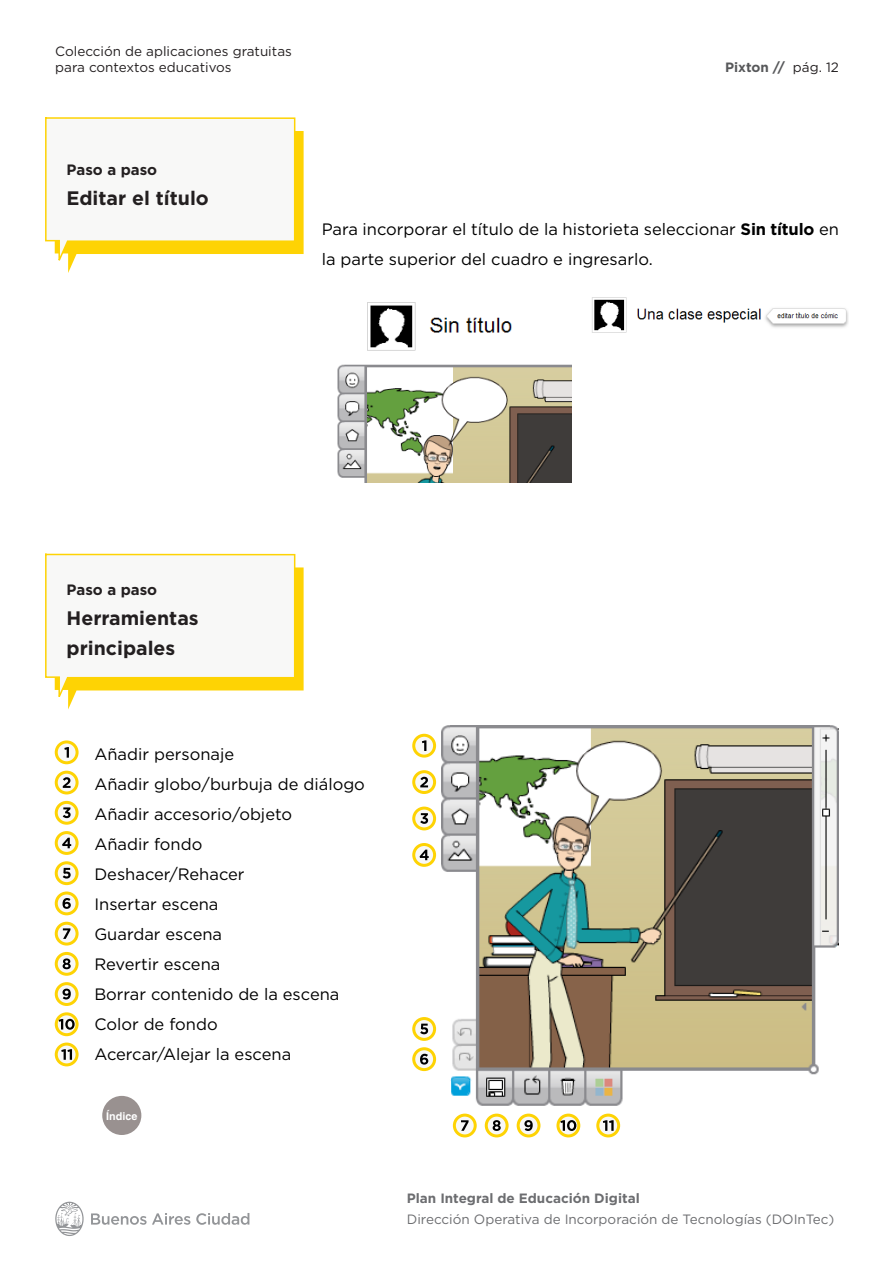
<style>
.page{position:relative;width:893px;height:1263px;background:#fff}
.page>*{position:absolute;margin:0;border:0;box-sizing:border-box;transform-origin:0 0}
.t1{font:700 19.5px "Gotham";color:#231f20}
.t2{font:16.5px/30px "Gotham";color:#000}
.t3{font:700 15px "Gotham";color:#231f20}
.t4{font:13.5px/16.2px "Gotham";color:#231f20}
.t5{font:13.5px "Gotham";color:#6c6d70}
.t6{font:700 13.5px "Gotham";color:#6c6d70}
.t7{font:700 13.5px "Gotham";color:#57585a}
.t8{font:700 10.8px "Helvetica LT Std";color:#fff}
.s1{font-weight:400;color:#231f20}
.s2{font-weight:700}
</style>
<div class="page">
<svg style="left:91px;top:1213px;width:99px;height:12px"></svg>
<svg style="left:196px;top:1213px;width:53px;height:12px"></svg>
<svg style="left:55px;top:1202px;width:29px;height:34px"></svg>
<div style="left:102px;top:1096px;width:39px;height:39px;background:#999190;border-radius:50%"></div>
<svg style="left:56px;top:742px;width:21px;height:21px"></svg>
<div style="left:55px;top:740px;width:24px;height:24px;border:3px solid #fed304;border-radius:50%"></div>
<svg style="left:64px;top:747px;width:5px;height:11px"></svg>
<svg style="left:414px;top:735px;width:21px;height:21px"></svg>
<div style="left:412px;top:734px;width:24px;height:24px;border:3px solid #fed304;border-radius:50%"></div>
<svg style="left:422px;top:740px;width:4px;height:11px"></svg>
<svg style="left:56px;top:772px;width:21px;height:21px"></svg>
<div style="left:55px;top:771px;width:24px;height:23px;border:3px solid #fed304;border-radius:50%"></div>
<svg style="left:63px;top:777px;width:8px;height:11px"></svg>
<svg style="left:414px;top:772px;width:21px;height:20px"></svg>
<div style="left:412px;top:770px;width:24px;height:24px;border:3px solid #fed304;border-radius:50%"></div>
<svg style="left:420px;top:777px;width:8px;height:10px"></svg>
<svg style="left:45px;top:117px;width:259px;height:156px"></svg>
<svg style="left:45px;top:553px;width:259px;height:156px"></svg>
<img style="left:337px;top:302px;width:235px;height:180px">
<img style="left:592px;top:297px;width:256px;height:36px">
<img style="left:442px;top:726px;width:397px;height:380px">
<svg style="left:56px;top:802px;width:21px;height:21px"></svg>
<div style="left:55px;top:801px;width:24px;height:24px;border:3px solid #fed304;border-radius:50%"></div>
<svg style="left:63px;top:807px;width:8px;height:11px"></svg>
<svg style="left:414px;top:808px;width:21px;height:21px"></svg>
<div style="left:412px;top:806px;width:24px;height:24px;border:3px solid #fed304;border-radius:50%"></div>
<svg style="left:420px;top:813px;width:8px;height:11px"></svg>
<svg style="left:56px;top:863px;width:21px;height:21px"></svg>
<div style="left:55px;top:861px;width:24px;height:24px;border:3px solid #fed304;border-radius:50%"></div>
<svg style="left:63px;top:868px;width:8px;height:10px"></svg>
<svg style="left:414px;top:1018px;width:21px;height:21px"></svg>
<div style="left:412px;top:1017px;width:24px;height:24px;border:3px solid #fed304;border-radius:50%"></div>
<svg style="left:420px;top:1023px;width:8px;height:11px"></svg>
<svg style="left:56px;top:923px;width:21px;height:21px"></svg>
<div style="left:55px;top:922px;width:24px;height:23px;border:3px solid #fed304;border-radius:50%"></div>
<svg style="left:63px;top:928px;width:7px;height:11px"></svg>
<svg style="left:454px;top:1115px;width:21px;height:21px"></svg>
<div style="left:453px;top:1113px;width:24px;height:24px;border:3px solid #fed304;border-radius:50%"></div>
<svg style="left:461px;top:1120px;width:8px;height:11px"></svg>
<svg style="left:56px;top:984px;width:21px;height:20px"></svg>
<div style="left:55px;top:982px;width:24px;height:24px;border:3px solid #fed304;border-radius:50%"></div>
<svg style="left:63px;top:989px;width:8px;height:10px"></svg>
<svg style="left:518px;top:1115px;width:21px;height:21px"></svg>
<div style="left:517px;top:1113px;width:23px;height:24px;border:3px solid #fed304;border-radius:50%"></div>
<svg style="left:524px;top:1120px;width:9px;height:11px"></svg>
<svg style="left:56px;top:832px;width:21px;height:21px"></svg>
<div style="left:55px;top:831px;width:24px;height:24px;border:3px solid #fed304;border-radius:50%"></div>
<svg style="left:62px;top:838px;width:9px;height:10px"></svg>
<svg style="left:414px;top:844px;width:21px;height:21px"></svg>
<div style="left:412px;top:843px;width:24px;height:24px;border:3px solid #fed304;border-radius:50%"></div>
<svg style="left:420px;top:850px;width:9px;height:10px"></svg>
<svg style="left:56px;top:893px;width:21px;height:21px"></svg>
<div style="left:55px;top:891px;width:24px;height:24px;border:3px solid #fed304;border-radius:50%"></div>
<svg style="left:63px;top:898px;width:8px;height:11px"></svg>
<svg style="left:414px;top:1049px;width:21px;height:20px"></svg>
<div style="left:412px;top:1047px;width:24px;height:24px;border:3px solid #fed304;border-radius:50%"></div>
<svg style="left:420px;top:1054px;width:8px;height:10px"></svg>
<svg style="left:56px;top:953px;width:21px;height:21px"></svg>
<div style="left:55px;top:952px;width:24px;height:24px;border:3px solid #fed304;border-radius:50%"></div>
<svg style="left:63px;top:958px;width:8px;height:11px"></svg>
<svg style="left:486px;top:1115px;width:21px;height:21px"></svg>
<div style="left:485px;top:1113px;width:24px;height:24px;border:3px solid #fed304;border-radius:50%"></div>
<svg style="left:493px;top:1120px;width:8px;height:11px"></svg>
<svg style="left:56px;top:1014px;width:21px;height:21px"></svg>
<div style="left:55px;top:1012px;width:24px;height:24px;border:3px solid #fed304;border-radius:50%"></div>
<svg style="left:59px;top:1019px;width:16px;height:11px"></svg>
<svg style="left:558px;top:1115px;width:21px;height:21px"></svg>
<div style="left:556px;top:1113px;width:24px;height:24px;border:3px solid #fed304;border-radius:50%"></div>
<svg style="left:560px;top:1120px;width:16px;height:11px"></svg>
<svg style="left:56px;top:1044px;width:21px;height:21px"></svg>
<div style="left:55px;top:1042px;width:24px;height:24px;border:3px solid #fed304;border-radius:50%"></div>
<svg style="left:61px;top:1049px;width:11px;height:11px"></svg>
<svg style="left:598px;top:1115px;width:21px;height:21px"></svg>
<div style="left:596px;top:1113px;width:24px;height:24px;border:3px solid #fed304;border-radius:50%"></div>
<svg style="left:603px;top:1120px;width:11px;height:11px"></svg>
<p class="t4" style="left:55px;top:43px;width:238px">Colección de aplicaciones gratuitas para contextos educativos</p>
<p class="t7" style="left:725px;top:58px;width:115px">Pixton // <span class="s1">pág. 12</span></p>
<p class="t3" style="left:67px;top:160px;width:92px">Paso a paso</p>
<p class="t1" style="left:67px;top:185px;width:144px">Editar el título</p>
<p class="t2" style="left:322px;top:214px;width:519px">Para incorporar el título de la historieta seleccionar <span class="s2">Sin título</span> en la parte superior del cuadro e ingresarlo.</p>
<p class="t3" style="left:67px;top:580px;width:92px">Paso a paso</p>
<p class="t1" style="left:67px;top:605px;width:134px">Herramientas</p>
<p class="t1" style="left:67px;top:635px;width:110px">principales</p>
<p class="t2" style="left:94px;top:739px;width:141px">Añadir personaje</p>
<p class="t2" style="left:94px;top:769px;width:272px">Añadir globo/burbuja de diálogo</p>
<p class="t2" style="left:94px;top:799px;width:199px">Añadir accesorio/objeto</p>
<p class="t2" style="left:94px;top:829px;width:110px">Añadir fondo</p>
<p class="t2" style="left:94px;top:859px;width:152px">Deshacer/Rehacer</p>
<p class="t2" style="left:94px;top:889px;width:126px">Insertar escena</p>
<p class="t2" style="left:94px;top:919px;width:129px">Guardar escena</p>
<p class="t2" style="left:94px;top:949px;width:128px">Revertir escena</p>
<p class="t2" style="left:94px;top:979px;width:247px">Borrar contenido de la escena</p>
<p class="t2" style="left:94px;top:1009px;width:125px">Color de fondo</p>
<p class="t2" style="left:94px;top:1039px;width:198px">Acercar/Alejar la escena</p>
<p class="t8" style="left:106px;top:1110px;width:33px">Índice</p>
<p class="t6" style="left:407px;top:1189px;width:234px">Plan Integral de Educación Digital</p>
<p class="t5" style="left:407px;top:1210px;width:429px">Dirección Operativa de Incorporación de Tecnologías (DOInTec)</p>
</div>
